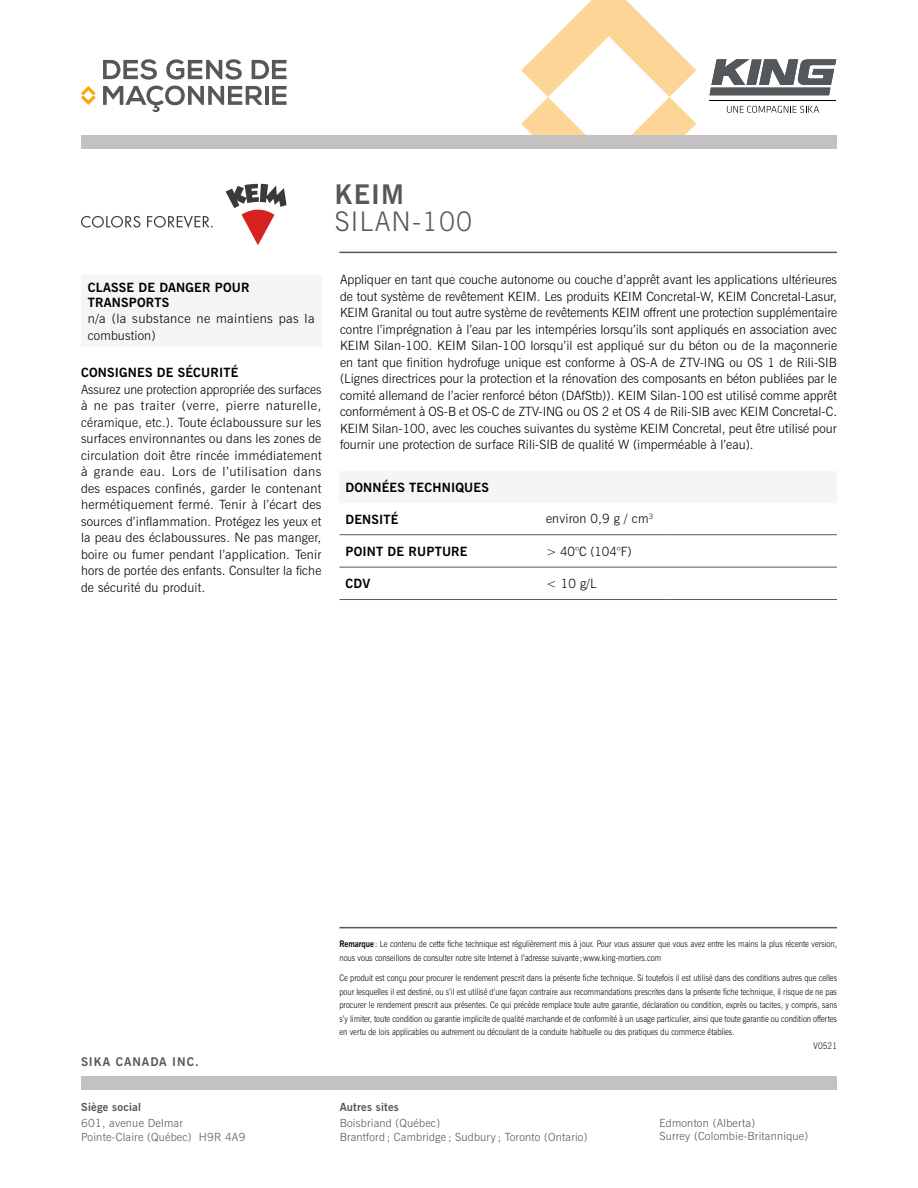
<style>
.page{position:relative;width:918px;height:1188px;background:#fff}
.page>*{position:absolute;margin:0;border:0;box-sizing:border-box;transform-origin:0 0}
.t1{font:300 27px "News Gothic BT";letter-spacing:.04em;color:#55585a}
.t2{font:700 27px "News Gothic BT";color:#55585a}
.t3{font:300 12.75px/16.5px "News Gothic BT";letter-spacing:.01em;color:#000;text-align:justify}
.t4{font:700 12.75px/15px "News Gothic BT";letter-spacing:.015em;color:#000}
.t5{font:300 12.75px/16.5px "News Gothic BT";letter-spacing:.03em;color:#000}
.t6{font:700 12px "News Gothic BT";letter-spacing:.08em;color:#55585a}
.t7{font:300 11.25px/13.5px "News Gothic BT";letter-spacing:.02em;color:#55585a}
.t8{font:700 11.25px "News Gothic BT";letter-spacing:.02em;color:#55585a}
.t9{font:300 9px/13.5px "News Gothic BT";color:#000;scale:.87 1}
.s1{font-weight:700}
</style>
<div class="page">
<svg style="left:521px;top:0;width:175px;height:135px"></svg>
<div style="left:81px;top:135px;width:756px;height:14px;background:#c3c1c2"></div>
<hr style="left:339px;top:252px;width:498px;height:1px;background:#55585a">
<svg style="left:710px;top:59px;width:126px;height:36px"></svg>
<hr style="left:710px;top:101px;width:126px;height:1px;background:#000">
<svg style="left:727px;top:106px;width:92px;height:7px"></svg>
<svg style="left:226px;top:184px;width:61px;height:61px"></svg>
<svg style="left:81px;top:216px;width:59px;height:12px"></svg>
<svg style="left:147px;top:216px;width:66px;height:12px"></svg>
<svg style="left:103px;top:86px;width:160px;height:27px"></svg>
<hr style="left:265px;top:86px;width:3px;height:19px;background:#55585a">
<svg style="left:272px;top:86px;width:15px;height:19px"></svg>
<svg style="left:103px;top:59px;width:54px;height:21px"></svg>
<svg style="left:166px;top:59px;width:76px;height:21px"></svg>
<svg style="left:252px;top:60px;width:35px;height:19px"></svg>
<svg style="left:81px;top:86px;width:15px;height:19px"></svg>
<div style="left:81px;top:1076px;width:756px;height:14px;background:#c3c1c2"></div>
<hr style="left:339px;top:927px;width:498px;height:1px;background:#55585a">
<div style="left:339px;top:471px;width:498px;height:31px;background:#f5f5f5"></div>
<hr style="left:339px;top:534px;width:201px;height:1px;background:#55585a">
<hr style="left:540px;top:534px;width:129px;height:1px;background:#55585a">
<hr style="left:669px;top:534px;width:168px;height:1px;background:#55585a">
<hr style="left:339px;top:567px;width:201px;height:1px;background:#55585a">
<hr style="left:339px;top:599px;width:201px;height:1px;background:#55585a">
<hr style="left:540px;top:567px;width:129px;height:1px;background:#55585a">
<hr style="left:669px;top:567px;width:168px;height:1px;background:#55585a">
<hr style="left:540px;top:599px;width:129px;height:1px;background:#55585a">
<hr style="left:669px;top:599px;width:168px;height:1px;background:#55585a">
<div style="left:81px;top:275px;width:240px;height:71px;background:#f5f5f5"></div>
<h1 class="t2" style="left:335px;top:178px;width:71px">KEIM</h1>
<h1 class="t1" style="left:335px;top:205px;width:139px">SILAN-100</h1>
<p class="t4" style="left:88px;top:280px;width:163px">CLASSE DE DANGER POUR<br>TRANSPORTS</p>
<p class="t5" style="left:88px;top:310px;width:228px">n/a (la substance ne maintiens pas la combustion)</p>
<p class="t4" style="left:81px;top:365px;width:159px">CONSIGNES DE SÉCURITÉ</p>
<p class="t3" style="left:81px;top:381px;width:242px">Assurez une protection appropriée des surfaces à ne pas traiter (verre, pierre naturelle, céramique, etc.). Toute éclaboussure sur les surfaces environnantes ou dans les zones de circulation doit être rincée immédiatement à grande eau. Lors de l’utilisation dans des espaces confinés, garder le contenant hermétiquement fermé. Tenir à l’écart des sources d’inflammation. Protégez les yeux et la peau des éclaboussures. Ne pas manger, boire ou fumer pendant l’application. Tenir hors de portée des enfants. Consulter la fiche de sécurité du produit.</p>
<p class="t3" style="left:340px;top:271px;width:499px">Appliquer en tant que couche autonome ou couche d’apprêt avant les applications ultérieures de tout système de revêtement KEIM. Les produits KEIM Concretal-W, KEIM Concretal-Lasur, KEIM Granital ou tout autre système de revêtements KEIM offrent une protection supplémentaire contre l’imprégnation à l’eau par les intempéries lorsqu’ils sont appliqués en association avec KEIM Silan-100. KEIM Silan-100 lorsqu’il est appliqué sur du béton ou de la maçonnerie en tant que finition hydrofuge unique est conforme à OS-A de ZTV-ING ou OS 1 de Rili-SIB (Lignes directrices pour la protection et la rénovation des composants en béton publiées par le comité allemand de l’acier renforcé béton (DAfStb)). KEIM Silan-100 est utilisé comme apprêt conformément à OS-B et OS-C de ZTV-ING ou OS 2 et OS 4 de Rili-SIB avec KEIM Concretal-C.<br>KEIM Silan-100, avec les couches suivantes du système KEIM Concretal, peut être utilisé pour fournir une protection de surface Rili-SIB de qualité W (imperméable à l’eau).</p>
<p class="t4" style="left:345px;top:480px;width:145px">DONNÉES TECHNIQUES</p>
<p class="t4" style="left:345px;top:512px;width:55px">DENSITÉ</p>
<p class="t3" style="left:546px;top:510px;width:109px">environ 0,9 g / cm<sup>3</sup></p>
<p class="t4" style="left:345px;top:544px;width:124px">POINT DE RUPTURE</p>
<p class="t3" style="left:546px;top:543px;width:87px">&gt; 40°C (104°F)</p>
<p class="t4" style="left:345px;top:576px;width:26px">CDV</p>
<p class="t3" style="left:546px;top:575px;width:52px">&lt; 10 g/L</p>
<p class="t6" style="left:81px;top:1054px;width:119px">SIKA CANADA INC.</p>
<p class="t8" style="left:81px;top:1100px;width:61px">Siège social</p>
<p class="t7" style="left:81px;top:1116px;width:166px">601, avenue Delmar<br>Pointe-Claire (Québec) H9R 4A9</p>
<p class="t9" style="left:339px;top:937px;width:573px"><span class="s1">Remarque</span> : Le contenu de cette fiche technique est régulièrement mis à jour. Pour vous assurer que vous avez entre les mains la plus récente version, nous vous conseillons de consulter notre site Internet à l’adresse suivante ;www.king-mortiers.com</p>
<p class="t9" style="left:339px;top:971px;width:574px">Ce produit est conçu pour procurer le rendement prescrit dans la présente fiche technique. Si toutefois il est utilisé dans des conditions autres que celles</p>
<p class="t9" style="left:339px;top:985px;width:573px">pour lesquelles il est destiné, ou s’il est utilisé d’une façon contraire aux recommandations prescrites dans la présente fiche technique, il risque de ne pas</p>
<p class="t9" style="left:339px;top:998px;width:574px">procurer le rendement prescrit aux présentes. Ce qui précède remplace toute autre garantie, déclaration ou condition, exprès ou tacites, y compris, sans</p>
<p class="t9" style="left:339px;top:1012px;width:573px">s’y limiter, toute condition ou garantie implicite de qualité marchande et de conformité à un usage particulier, ainsi que toute garantie ou condition offertes</p>
<p class="t9" style="left:339px;top:1025px;width:456px">en vertu de lois applicables ou autrement ou découlant de la conduite habituelle ou des pratiques du commerce établies.</p>
<p class="t9" style="left:814px;top:1039px;width:28px">V0521</p>
<p class="t8" style="left:340px;top:1100px;width:61px">Autres sites</p>
<p class="t7" style="left:340px;top:1116px;width:249px">Boisbriand (Québec)<br>Brantford ; Cambridge ; Sudbury ; Toronto (Ontario)</p>
<p class="t7" style="left:659px;top:1116px;width:150px">Edmonton (Alberta)<br>Surrey (Colombie-Britannique)</p>
</div>
